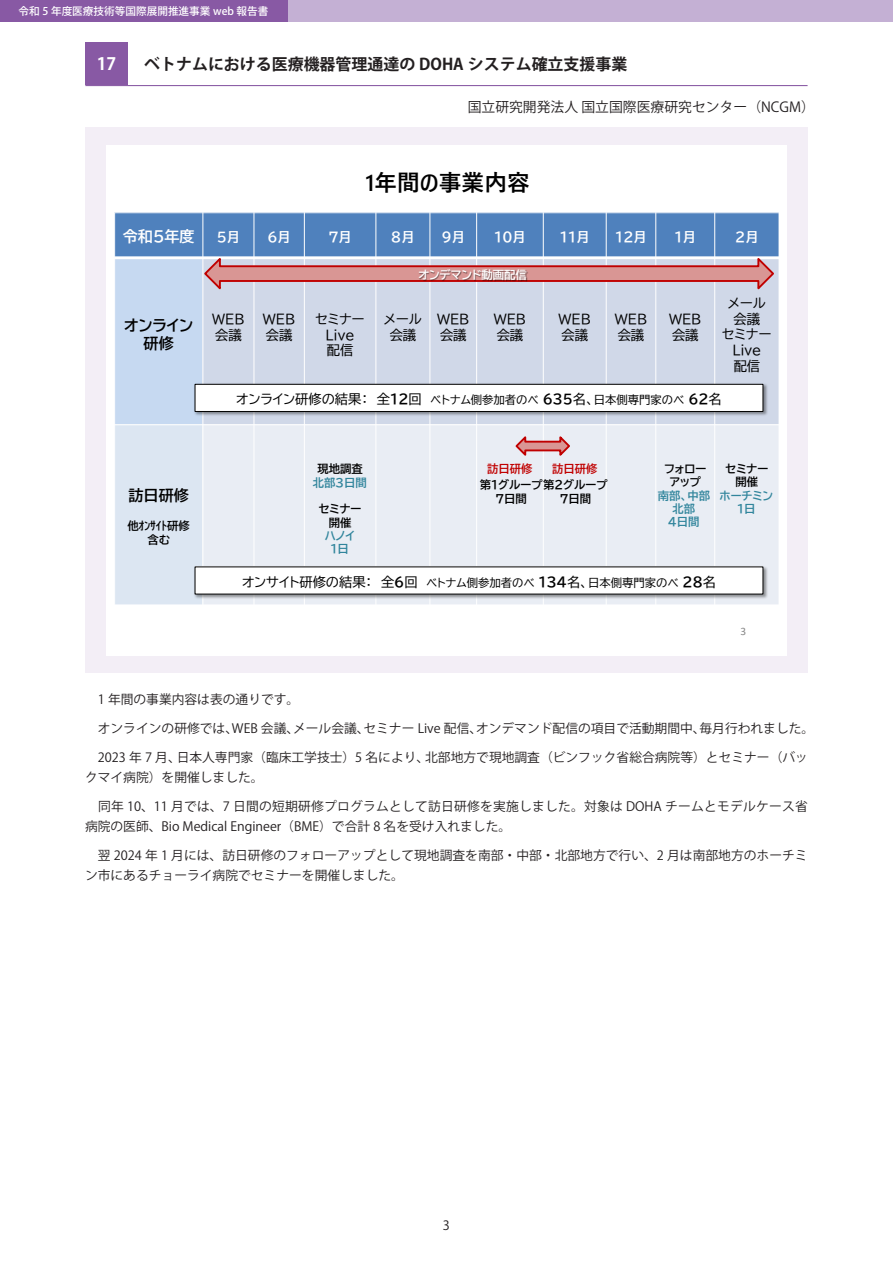
<style>
.page{position:relative;width:893px;height:1263px;background:#fff}
.page>*{position:absolute;margin:0;border:0;box-sizing:border-box;transform-origin:0 0}
.t1{font:700 22.65px "Yu Gothic UI";color:#000}
.t2{font:700 16.95px "Koz Go Pr 6 N";color:#fff}
.t3{font:700 15.9px "Koz Go Pr 6 N";color:#231f20}
.t4{font:15.15px/17.9px "BIZ UDP Gothic Bold";color:#000;text-align:center}
.t5{font:15.15px "BIZ UDP Gothic Bold";color:#fff}
.t6{font:13.8px "Koz Go Pr 6 N";color:#231f20}
.t7{font:13.2px/16px "BIZ UDP Gothic";color:#000}
.t8{font:13.2px "BIZ UDP Gothic Bold";color:#fff}
.t9{font:12.75px/20.2px "Koz Go Pr 6 N";color:#231f20}
.t10{font:12.75px/20.2px "Koz Go Pr 6 N";letter-spacing:.02em;color:#231f20}
.t11{font:11.4px "BIZ UDP Gothic";color:#000}
.t12{font:11.4px/13.2px "BIZ UDP Gothic Bold";color:#000;text-align:center}
.t13{font:11.4px/13.4px "BIZ UDP Gothic Bold";color:#31859c;text-align:center}
.t14{font:11.4px "BIZ UDP Gothic Bold";color:#fff}
.t15{font:11.4px "BIZ UDP Gothic Bold";color:#c00000}
.t16{font:11.4px "Calibri";color:#898989}
.t17{font:500 10.65px "Koz Go Pr 6 N";color:#fff}
.s1{font-size:13.2px}
.s2{font-family:"BIZ UDP Gothic Bold";font-size:13.2px}
</style>
<div class="page">
<div style="left:0;top:0;width:893px;height:21px;background:#c4b0d4"></div>
<div style="left:86px;top:128px;width:722px;height:545px;background:#f3eef6"></div>
<div style="left:0;top:0;width:287px;height:21px;background:#8859a4"></div>
<hr style="left:85px;top:85px;width:723px;height:1px;background:#8859a4">
<div style="left:85px;top:43px;width:43px;height:42px;background:#8859a4"></div>
<div style="left:107px;top:145px;width:680px;height:510px;background:#fff"></div>
<div style="left:115px;top:213px;width:88px;height:45px;background:#4f81bd"></div>
<div style="left:203px;top:213px;width:51px;height:45px;background:#4f81bd"></div>
<div style="left:254px;top:213px;width:50px;height:45px;background:#4f81bd"></div>
<div style="left:304px;top:213px;width:72px;height:45px;background:#4f81bd"></div>
<div style="left:376px;top:213px;width:54px;height:45px;background:#4f81bd"></div>
<div style="left:430px;top:213px;width:47px;height:45px;background:#4f81bd"></div>
<div style="left:477px;top:213px;width:66px;height:45px;background:#4f81bd"></div>
<div style="left:543px;top:213px;width:63px;height:45px;background:#4f81bd"></div>
<div style="left:606px;top:213px;width:50px;height:45px;background:#4f81bd"></div>
<div style="left:656px;top:213px;width:59px;height:45px;background:#4f81bd"></div>
<div style="left:715px;top:213px;width:64px;height:45px;background:#4f81bd"></div>
<div style="left:115px;top:258px;width:88px;height:167px;background:#c6d9f1"></div>
<div style="left:203px;top:258px;width:51px;height:167px;background:#d0d8e8"></div>
<div style="left:254px;top:258px;width:50px;height:167px;background:#d0d8e8"></div>
<div style="left:304px;top:258px;width:72px;height:167px;background:#d0d8e8"></div>
<div style="left:376px;top:258px;width:54px;height:167px;background:#d0d8e8"></div>
<div style="left:430px;top:258px;width:47px;height:167px;background:#d0d8e8"></div>
<div style="left:477px;top:258px;width:66px;height:167px;background:#d0d8e8"></div>
<div style="left:543px;top:258px;width:63px;height:167px;background:#d0d8e8"></div>
<div style="left:606px;top:258px;width:50px;height:167px;background:#d0d8e8"></div>
<div style="left:656px;top:258px;width:59px;height:167px;background:#d0d8e8"></div>
<div style="left:715px;top:258px;width:64px;height:167px;background:#d0d8e8"></div>
<div style="left:115px;top:425px;width:88px;height:180px;background:#dce6f2"></div>
<div style="left:203px;top:425px;width:51px;height:180px;background:#e9edf4"></div>
<div style="left:254px;top:425px;width:50px;height:180px;background:#e9edf4"></div>
<div style="left:304px;top:425px;width:72px;height:180px;background:#e9edf4"></div>
<div style="left:376px;top:425px;width:54px;height:180px;background:#e9edf4"></div>
<div style="left:430px;top:425px;width:47px;height:180px;background:#e9edf4"></div>
<div style="left:477px;top:425px;width:66px;height:180px;background:#e9edf4"></div>
<div style="left:543px;top:425px;width:63px;height:180px;background:#e9edf4"></div>
<div style="left:606px;top:425px;width:50px;height:180px;background:#e9edf4"></div>
<div style="left:656px;top:425px;width:59px;height:180px;background:#e9edf4"></div>
<div style="left:715px;top:425px;width:64px;height:180px;background:#e9edf4"></div>
<hr style="left:202px;top:212px;width:1px;height:393px;background:#fff">
<hr style="left:253px;top:212px;width:1px;height:393px;background:#fff">
<hr style="left:304px;top:212px;width:1px;height:393px;background:#fff">
<hr style="left:375px;top:212px;width:1px;height:393px;background:#fff">
<hr style="left:429px;top:212px;width:1px;height:393px;background:#fff">
<hr style="left:476px;top:212px;width:1px;height:393px;background:#fff">
<hr style="left:543px;top:212px;width:1px;height:393px;background:#fff">
<hr style="left:606px;top:212px;width:1px;height:393px;background:#fff">
<hr style="left:655px;top:212px;width:1px;height:393px;background:#fff">
<hr style="left:714px;top:212px;width:1px;height:393px;background:#fff">
<hr style="left:114px;top:256px;width:665px;height:3px;background:#fff">
<hr style="left:114px;top:424px;width:665px;height:1px;background:#fff">
<hr style="left:114px;top:604px;width:665px;height:1px;background:#fff">
<img style="left:194px;top:382px;width:574px;height:36px">
<img style="left:226px;top:412px;width:509px;height:8px">
<div style="left:195px;top:384px;width:568px;height:27px;background:#fff"></div>
<div style="left:195px;top:384px;width:568px;height:28px;border:1px solid #000"></div>
<svg style="left:515px;top:436px;width:55px;height:20px"></svg>
<img style="left:194px;top:564px;width:574px;height:36px">
<img style="left:232px;top:594px;width:498px;height:8px">
<div style="left:195px;top:567px;width:568px;height:27px;background:#fff"></div>
<svg style="left:202px;top:254px;width:574px;height:39px"></svg>
<img style="left:411px;top:263px;width:124px;height:27px">
<p class="t17" style="left:19px;top:5px;width:251px">令和 5 年度医療技術等国際展開推進事業 web 報告書</p>
<h2 class="t2" style="left:97px;top:54px;width:21px">17</h2>
<p class="t3" style="left:144px;top:56px;width:485px">ベトナムにおける医療機器管理通達の DOHA システム確立支援事業</p>
<p class="t6" style="left:468px;top:99px;width:349px">国立研究開発法人 国立国際医療研究センター（NCGM）</p>
<h1 class="t1" style="left:365px;top:170px;width:166px">1年間の事業内容</h1>
<p class="t5" style="left:123px;top:229px;width:73px">令和5年度</p>
<p class="t8" style="left:217px;top:230px;width:25px">5月</p>
<p class="t8" style="left:268px;top:230px;width:25px">6月</p>
<p class="t8" style="left:328px;top:230px;width:25px">7月</p>
<p class="t8" style="left:391px;top:230px;width:25px">8月</p>
<p class="t8" style="left:442px;top:230px;width:25px">9月</p>
<p class="t8" style="left:494px;top:230px;width:33px">10月</p>
<p class="t8" style="left:560px;top:230px;width:32px">11月</p>
<p class="t8" style="left:615px;top:230px;width:33px">12月</p>
<p class="t8" style="left:674px;top:230px;width:23px">1月</p>
<p class="t8" style="left:735px;top:230px;width:25px">2月</p>
<p class="t14" style="left:418px;top:269px;width:110px">オンデマンド動画配信</p>
<p class="t4" style="left:124px;top:317px;width:70px">オンライン研修</p>
<p class="t7" style="left:212px;top:311px;width:34px">WEB会議</p>
<p class="t7" style="left:263px;top:311px;width:34px">WEB会議</p>
<p class="t7" style="left:316px;top:311px;width:51px;line-height:15.6px;text-align:center">セミナー<br>Live<br>配信</p>
<p class="t7" style="left:384px;top:311px;width:39px;text-align:center">メール会議</p>
<p class="t7" style="left:437px;top:311px;width:34px">WEB会議</p>
<p class="t7" style="left:494px;top:311px;width:34px">WEB会議</p>
<p class="t7" style="left:559px;top:311px;width:34px">WEB会議</p>
<p class="t7" style="left:615px;top:311px;width:34px">WEB会議</p>
<p class="t7" style="left:669px;top:311px;width:34px">WEB会議</p>
<p class="t7" style="left:722px;top:295px;width:51px;text-align:center">メール会議<br>セミナー<br>Live<br>配信</p>
<p class="t4" style="left:129px;top:486px;width:62px">訪日研修</p>
<p class="t12" style="left:128px;top:518px;width:64px;line-height:14.2px">他ｵﾝｻｲﾄ研修含む</p>
<p class="t11" style="left:236px;top:394px;width:487px"><span class="s1">オンライン研修の結果： 全</span><span class="s2">12</span><span class="s1">回</span> ベトナム側参加者のべ <span class="s2">635</span><span class="s1">名、</span>日本側専門家のべ <span class="s2">62</span><span class="s1">名</span></p>
<p class="t12" style="left:317px;top:462px;width:47px">現地調査</p>
<p class="t12" style="left:319px;top:502px;width:44px">セミナー開催</p>
<p class="t13" style="left:313px;top:476px;width:55px">北部3日間</p>
<p class="t13" style="left:325px;top:529px;width:31px">ハノイ<br>1日</p>
<p class="t15" style="left:487px;top:463px;width:47px">訪日研修</p>
<p class="t15" style="left:552px;top:463px;width:47px">訪日研修</p>
<p class="t12" style="left:664px;top:462px;width:43px">フォローアップ</p>
<p class="t12" style="left:726px;top:462px;width:44px">セミナー開催</p>
<p class="t12" style="left:495px;top:478px;width:114px;text-align:left;text-indent:-16px">第1グループ第2グループ<br>７日間</p>
<p class="t12" style="left:560px;top:492px;width:33px">７日間</p>
<p class="t13" style="left:658px;top:489px;width:54px">南部、中部北部<br>4日間</p>
<p class="t13" style="left:720px;top:489px;width:55px">ホーチミン<br>１日</p>
<p class="t11" style="left:242px;top:577px;width:475px"><span class="s1">オンサイト研修の結果： 全</span><span class="s2">6</span><span class="s1">回</span> ベトナム側参加者のべ <span class="s2">134</span><span class="s1">名、</span>日本側専門家のべ <span class="s2">28</span><span class="s1">名</span></p>
<p class="t16" style="left:740px;top:623px;width:7px">3</p>
<p class="t9" style="left:85px;top:690px;width:216px">　1 年間の事業内容は表の通りです。</p>
<p class="t9" style="left:85px;top:718px;width:731px">　オンラインの研修では、WEB 会議、メール会議、セミナー Live 配信、オンデマンド配信の項目で活動期間中、毎月行われました。</p>
<p class="t9" style="left:85px;top:747px;width:724px">　2023 年 7 月、日本人専門家（臨床工学技士）5 名により、北部地方で現地調査（ビンフック省総合病院等）とセミナー（バックマイ病院）を開催しました。</p>
<p class="t10" style="left:85px;top:796px;width:724px">　同年 10、11 月では、7 日間の短期研修プログラムとして訪日研修を実施しました。対象は DOHA チームとモデルケース省病院の医師、Bio Medical Engineer（BME）で合計 8 名を受け入れました。</p>
<p class="t9" style="left:85px;top:845px;width:724px">　翌 2024 年 1 月には、訪日研修のフォローアップとして現地調査を南部・中部・北部地方で行い、2 月は南部地方のホーチミン市にあるチョーライ病院でセミナーを開催しました。</p>
<p class="t9" style="left:443px;top:1215px;width:9px">3</p>
</div>
